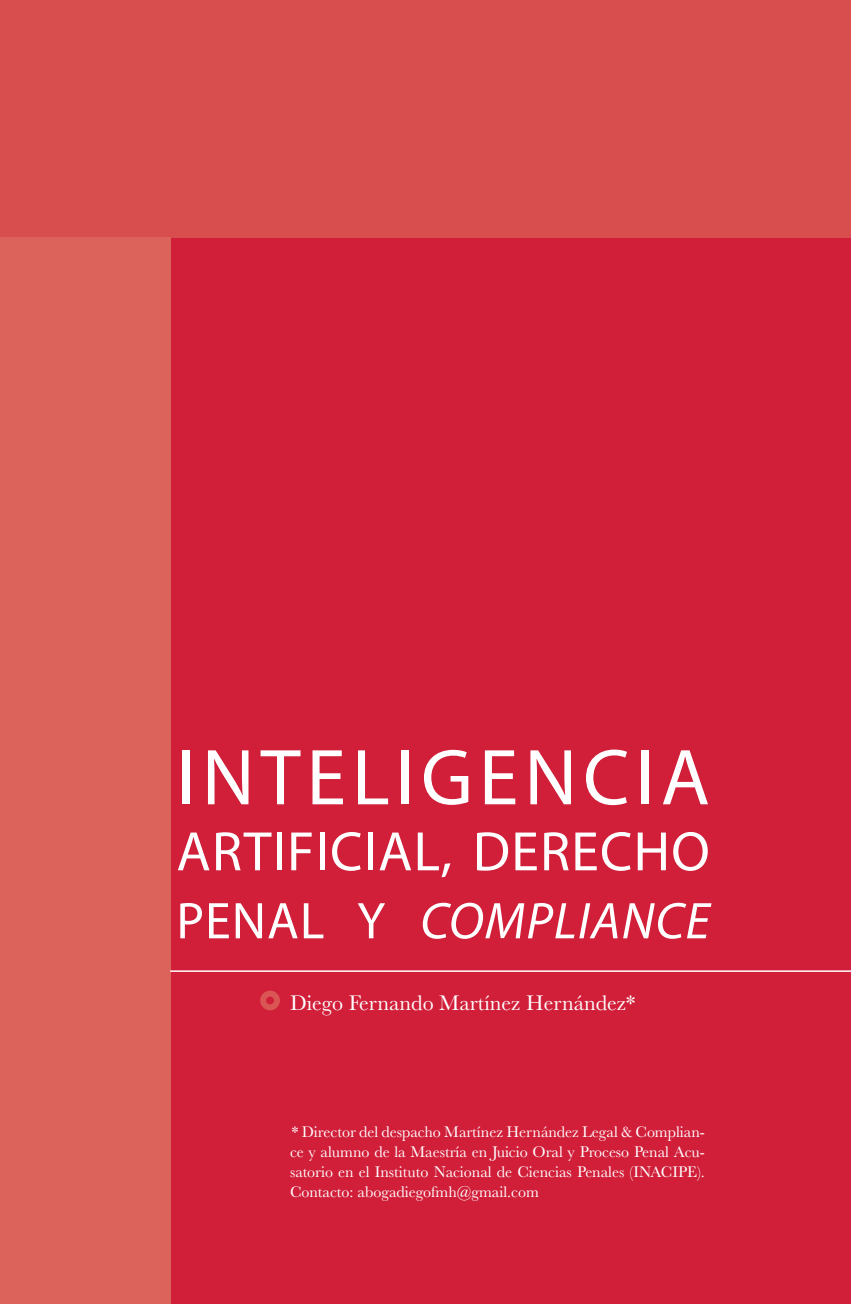
<style>
.page{position:relative;width:851px;height:1304px;background:#fff}
.page>*{position:absolute;margin:0;border:0;box-sizing:border-box;transform-origin:0 0}
.t1{font:80px "Myriad Pro";letter-spacing:.075em;color:#fff}
.t2{font:56px "Myriad Pro";letter-spacing:.02em;color:#fff}
.t3{font:italic 52px "Myriad Pro";letter-spacing:.02em;color:#fff}
.t4{font:22px "Baskerville";color:#fff}
.t5{font:16px/20px "Baskerville";color:#fff;text-align:justify}
.s1{font-style:normal}
</style>
<div class="page">
<div style="left:0;top:0;width:850px;height:1304px;background:#d11e39"></div>
<div style="left:0;top:0;width:850px;height:238px;background:#d84d4e"></div>
<div style="left:0;top:238px;width:170px;height:1066px;background:#db635c"></div>
<div style="left:260px;top:991px;width:20px;height:19px;background:#d95654;border-radius:50%"></div>
<div style="left:266px;top:996px;width:8px;height:8px;background:#d11e39;border-radius:50%"></div>
<hr style="left:170px;top:970px;width:680px;height:2px;background:#fff">
<h1 class="t1" style="left:177px;top:734px;width:534px">INTELIGENCIA</h1>
<h2 class="t2" style="left:176px;top:821px;width:535px">ARTIFICIAL, DERECHO</h2>
<h3 class="t3" style="left:176px;top:893px;width:535px"><span class="s1">PENAL Y</span> COMPLIANCE</h3>
<h3 class="t4" style="left:290px;top:989px;width:353px">Diego Fernando Martínez Hernández*<sup>1</sup></h3>
<p class="t5" style="left:290px;top:1122px;width:416px">* Director del despacho Martínez Hernández Legal &amp; Complian&shy;ce y alumno de la Maestría en Juicio Oral y Proceso Penal Acu&shy;satorio en el Instituto Nacional de Ciencias Penales (INACIPE).<br>Contacto: abogadiegofmh@gmail.com</p>
</div>
